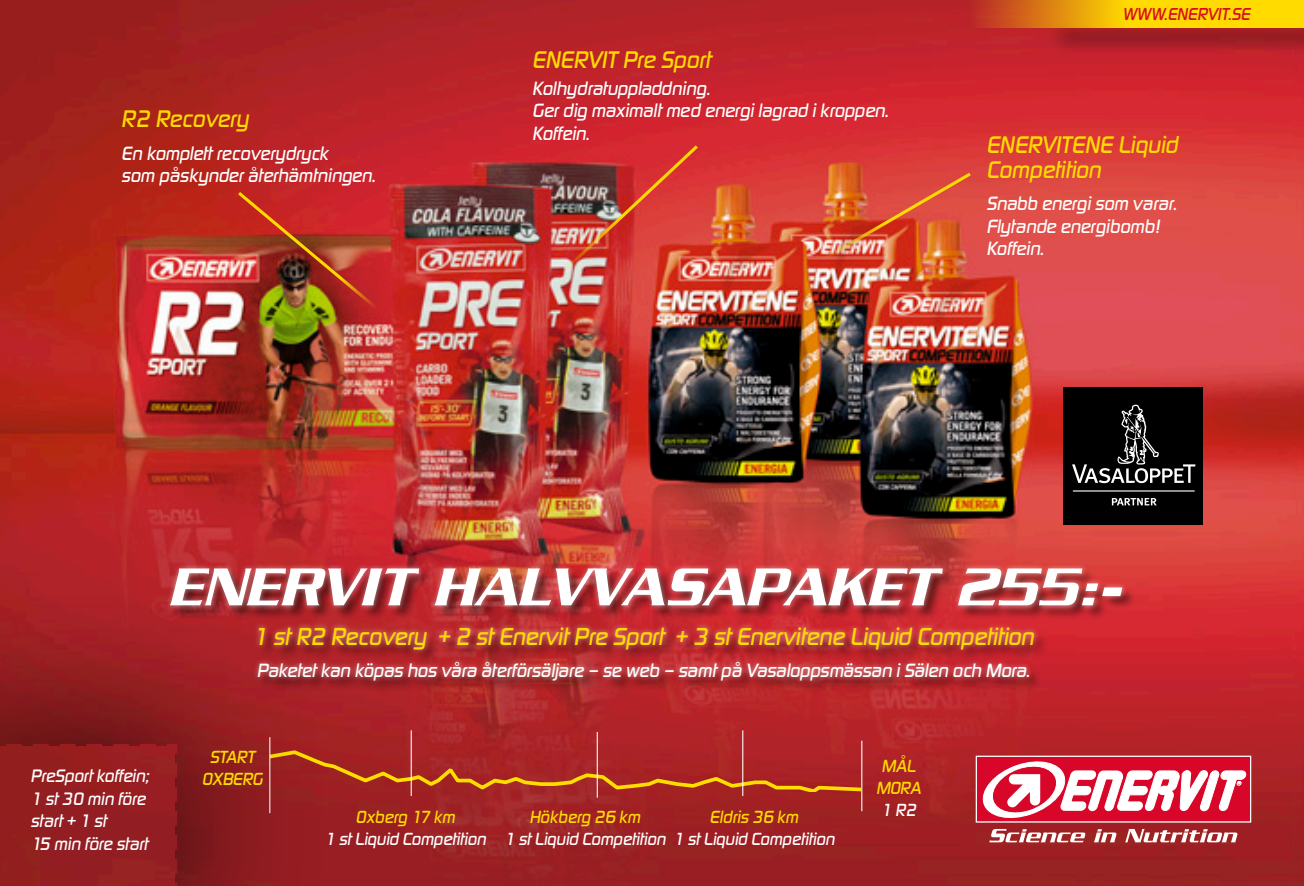
<style>
.page{position:relative;width:1304px;height:886px;background:#fff}
.page>*{position:absolute;margin:0;border:0;box-sizing:border-box;transform-origin:0 0}
.t1{font:italic 500 57.5px "Serpentine";color:#fff}
.t2{font:italic 500 25.5px "Digital Sans EF";letter-spacing:-.005em;color:#ffdb00}
.t3{font:italic 500 25px "Digital Sans EF";color:#ffdb00}
.t4{font:italic 500 25px "Digital Sans EF";letter-spacing:-.005em;color:#fdda00}
.t5{font:italic 500 20px "Digital Sans EF";letter-spacing:-.01em;color:#fff}
.t6{font:italic 500 18.75px "Digital Sans EF";color:#fff}
.t7{font:italic 500 18.25px "Digital Sans EF";letter-spacing:-.015em;color:#fff}
.t8{font:italic 500 18.25px "Digital Sans EF";color:#ffdb00}
.t9{font:italic 500 18px "Digital Sans EF";color:#d80c20}
</style>
<div class="page">
<img style="left:0;top:0;width:1304px;height:886px">
<div style="left:1045px;top:18px;width:259px;height:37px;background:#000;opacity:.5"></div>
<div style="left:976px;top:756px;width:275px;height:66px;border:1px solid #fff"></div>
<svg style="left:980px;top:757px;width:266px;height:65px"></svg>
<svg style="left:989px;top:829px;width:97px;height:13px"></svg>
<svg style="left:1094px;top:829px;width:23px;height:13px"></svg>
<svg style="left:1125px;top:829px;width:113px;height:13px"></svg>
<div style="left:170px;top:567px;width:966px;height:128px;background:#000;opacity:.5"></div>
<div style="left:165px;top:562px;width:964px;height:124px;background:#fff;opacity:.5"></div>
<img style="left:236px;top:189px;width:149px;height:127px">
<img style="left:800px;top:170px;width:174px;height:104px">
<img style="left:537px;top:142px;width:164px;height:154px">
<svg style="left:334px;top:736px;width:526px;height:55px;background:#ad3024"></svg>
<div style="left:0;top:587px;width:334px;height:299px;background:#000;opacity:.75"></div>
<div style="left:0;top:741px;width:180px;height:145px;background:#921e23"></div>
<hr style="left:411px;top:730px;width:1px;height:66px;background:#fff">
<hr style="left:597px;top:732px;width:1px;height:66px;background:#fff">
<hr style="left:742px;top:730px;width:1px;height:66px;background:#fff">
<hr style="left:861px;top:741px;width:1px;height:70px;background:#fff">
<svg style="left:949px;top:0;width:355px;height:28px;background:#eba70b"></svg>
<svg style="left:1063px;top:388px;width:139px;height:136px;background:#141414"></svg>
<hr style="left:1073px;top:490px;width:121px;height:1px;background:#fff">
<p class="t4" style="left:122px;top:104px;width:129px">R2 Recovery</p>
<p class="t5" style="left:122px;top:141px;width:209px">En komplett recoverydryck</p>
<p class="t5" style="left:122px;top:164px;width:256px">som påskynder återhämtningen.</p>
<p class="t3" style="left:533px;top:44px;width:180px">ENERVIT Pre Sport</p>
<p class="t5" style="left:533px;top:76px;width:180px">Kolhydratuppladdning.</p>
<p class="t5" style="left:533px;top:99px;width:358px">Ger dig maximalt med energi lagrad i kroppen.</p>
<p class="t5" style="left:533px;top:121px;width:59px">Koffein.</p>
<p class="t9" style="left:1123px;top:4px;width:129px">WWW.ENERVIT.SE</p>
<p class="t3" style="left:987px;top:129px;width:193px">ENERVITENE Liquid</p>
<p class="t3" style="left:987px;top:154px;width:116px">Competition</p>
<p class="t5" style="left:987px;top:192px;width:192px">Snabb energi som varar.</p>
<p class="t5" style="left:987px;top:214px;width:175px">Flytande energibomb!</p>
<p class="t5" style="left:987px;top:237px;width:59px">Koffein.</p>
<p class="t1" style="left:168px;top:554px;width:953px">ENERVIT HALVVASAPAKET 255:-</p>
<p class="t2" style="left:254px;top:621px;width:783px">1 st R2 Recovery + 2 st Enervit Pre Sport + 3 st Enervitene Liquid Competition</p>
<p class="t5" style="left:258px;top:658px;width:774px">Paketet kan köpas hos våra återförsäljare – se web – samt på Vasaloppsmässan i Sälen och Mora.</p>
<p class="t6" style="left:31px;top:765px;width:120px">PreSport koffein;</p>
<p class="t6" style="left:31px;top:787px;width:117px">1 st 30 min före</p>
<p class="t6" style="left:31px;top:810px;width:77px">start + 1 st</p>
<p class="t6" style="left:31px;top:832px;width:119px">15 min före start</p>
<p class="t8" style="left:210px;top:746px;width:47px">START</p>
<p class="t8" style="left:202px;top:768px;width:62px">OXBERG</p>
<p class="t8" style="left:356px;top:806px;width:101px">Oxberg 17 km</p>
<p class="t7" style="left:325px;top:828px;width:163px">1 st Liquid Competition</p>
<p class="t8" style="left:530px;top:806px;width:112px">Hökberg 26 km</p>
<p class="t7" style="left:505px;top:828px;width:332px">1 st Liquid Competition 1 st Liquid Competition</p>
<p class="t8" style="left:710px;top:806px;width:90px">Eldris 36 km</p>
<p class="t8" style="left:882px;top:755px;width:35px">MÅL</p>
<p class="t8" style="left:877px;top:777px;width:46px">MORA</p>
<p class="t7" style="left:881px;top:799px;width:37px">1 R2</p>
</div>
